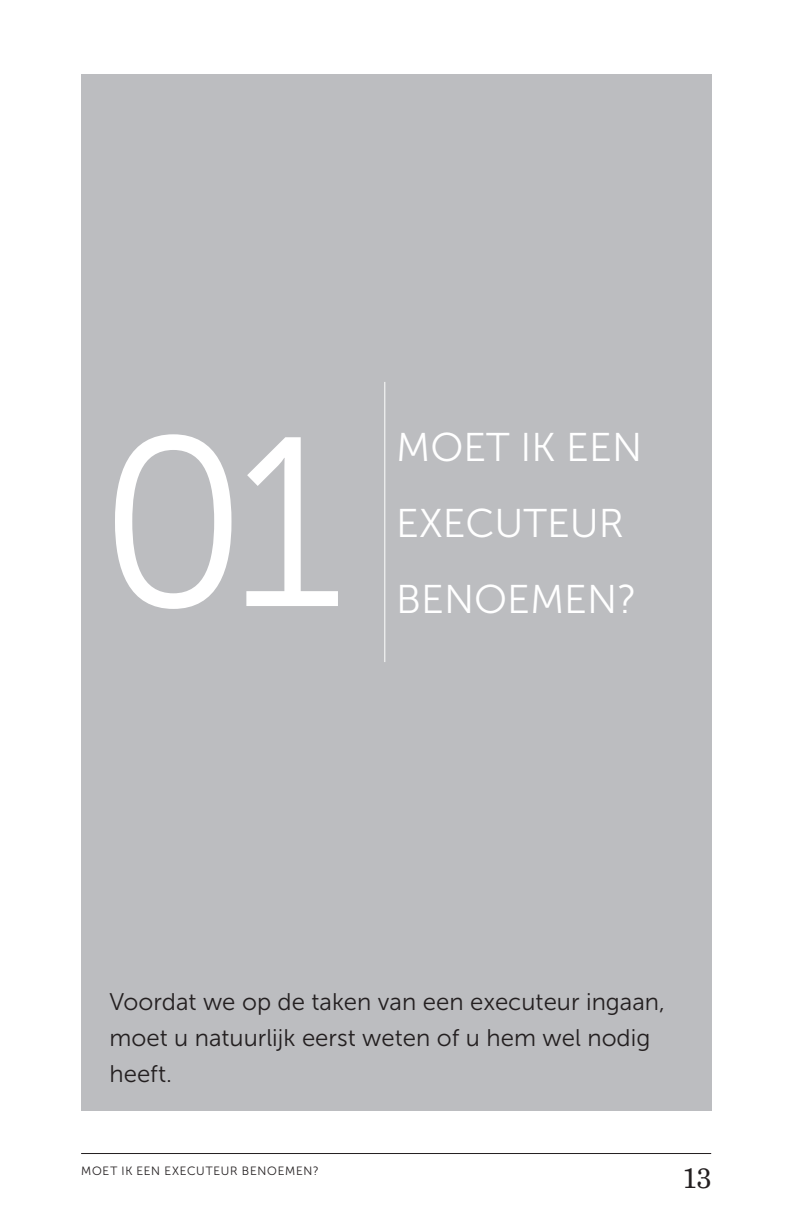
<style>
.page{position:relative;width:798px;height:1223px;background:#fff}
.page>*{position:absolute;margin:0;border:0;box-sizing:border-box;transform-origin:0 0}
.t1{font:240px "Museo Sans 300";color:#fff}
.t2{font:40px/76.2px "Museo Sans 300";color:#fff}
.t3{font:28px "Nimrod MT Std";color:#231f20}
.t4{font:24px/36px "Museo Sans 300";color:#231f20}
.t5{font:12px "Museo Sans 300";color:#231f20}
</style>
<div class="page">
<hr style="left:81px;top:1152px;width:629px;height:1px;background:#231f20">
<div style="left:81px;top:74px;width:629px;height:1036px;background:#bcbdc0"></div>
<hr style="left:384px;top:382px;width:1px;height:280px;background:#fff">
<h1 class="t1" style="left:98px;top:394px;width:248px">01</h1>
<h2 class="t2" style="left:396px;top:409px;width:61px">Moet</h2>
<h2 class="t2" style="left:520px;top:409px;width:70px">ik een</h2>
<h2 class="t2" style="left:396px;top:485px;width:73px">executeur benoemen</h2>
<h2 class="t2" style="left:617px;top:561px;width:21px">?</h2>
<p class="t4" style="left:109px;top:984px;width:556px">Voordat we op de taken van een executeur ingaan, moet u natuurlijk eerst weten of u hem wel nodig heeft.</p>
<p class="t5" style="left:81px;top:1164px;width:21px">Moet</p>
<p class="t5" style="left:121px;top:1164px;width:24px">ik een</p>
<p class="t5" style="left:164px;top:1164px;width:25px">executeur</p>
<p class="t5" style="left:241px;top:1164px;width:10px">benoemen</p>
<p class="t5" style="left:313px;top:1164px;width:8px">?</p>
<p class="t3" style="left:682px;top:1161px;width:29px">13</p>
</div>
